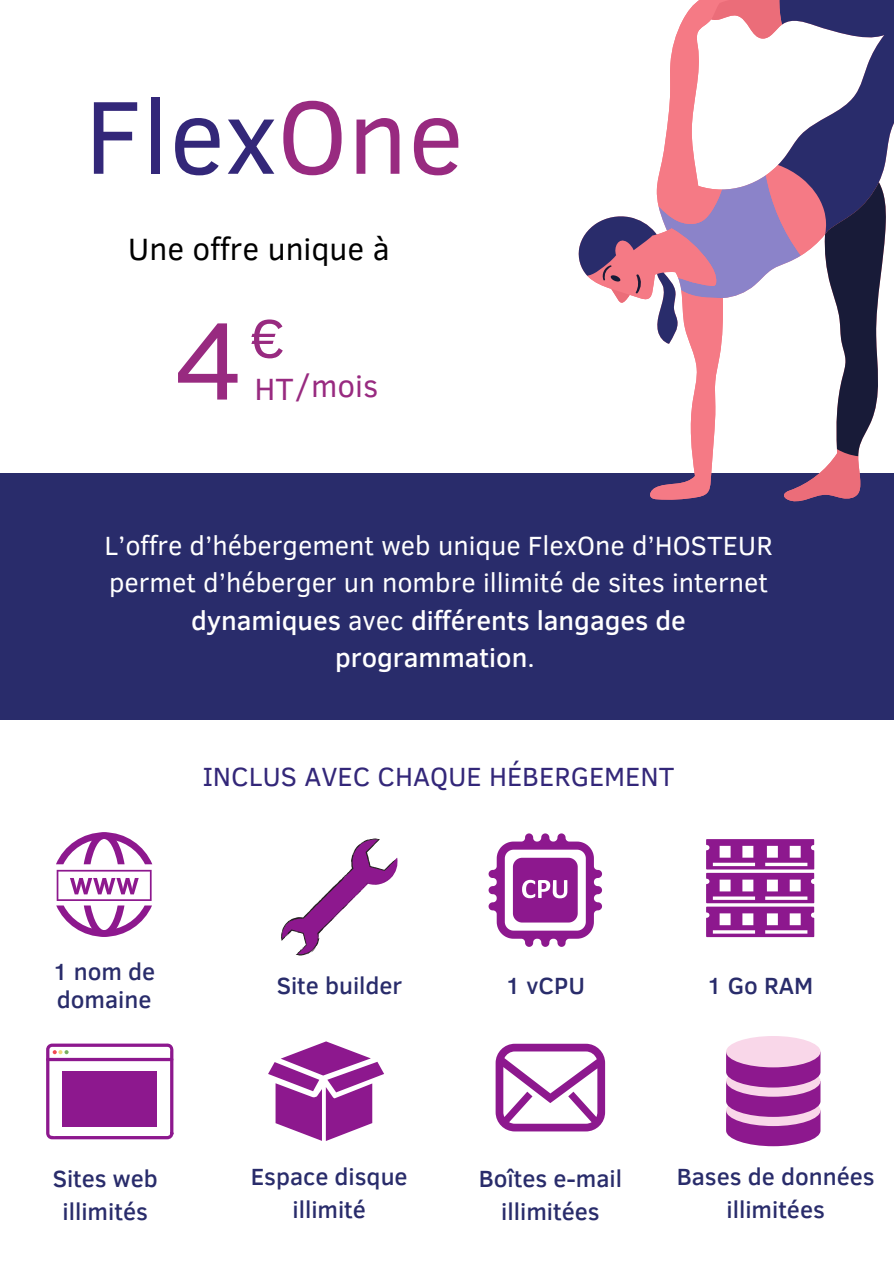
<style>
.page{position:relative;width:894px;height:1264px;background:#fff}
.page>*{position:absolute;margin:0;border:0;box-sizing:border-box;transform-origin:0 0}
.t1{font:112.65px "Clear Sans";color:#982a80}
.t2{font:105.75px "Clear Sans";color:#332779}
.t3{font:55.2px "Clear Sans";color:#982a80}
.t4{font:31.65px "Clear Sans";color:#000}
.t5{font:31.5px "Clear Sans";color:#982a80}
.t6{font:27px/37.5px "Clear Sans";color:#fff;text-align:center}
.t7{font:27px "Clear Sans";color:#332779}
.t8{font:500 24px/33px "Clear Sans";color:#292c6b;text-align:center}
.s1{color:#982a80}
.s2{font-weight:500}
</style>
<div class="page">
<div style="left:0;top:473px;width:893px;height:247px;background:#292c6b"></div>
<svg style="left:578px;top:0;width:315px;height:285px"></svg>
<svg style="left:611px;top:0;width:249px;height:501px"></svg>
<svg style="left:601px;top:182px;width:284px;height:274px"></svg>
<svg style="left:56px;top:832px;width:96px;height:104px"></svg>
<svg style="left:46px;top:1043px;width:127px;height:96px"></svg>
<div style="left:62px;top:1071px;width:95px;height:55px;background:#8d188e"></div>
<svg style="left:488px;top:833px;width:114px;height:113px"></svg>
<svg style="left:706px;top:839px;width:108px;height:98px"></svg>
<svg style="left:495px;top:1043px;width:110px;height:88px"></svg>
<svg style="left:268px;top:1041px;width:116px;height:99px"></svg>
<svg style="left:726px;top:1053px;width:94px;height:93px;background:#aa4ca7"></svg>
<div style="left:725px;top:1035px;width:95px;height:32px;background:#f9d7e9;border-radius:50%"></div>
<svg style="left:281px;top:838px;width:117px;height:117px"></svg>
<h2 class="t2" style="left:84px;top:60px;width:380px">Flex<span class="s1">One</span></h2>
<p class="t4" style="left:128px;top:226px;width:263px">Une offre unique à</p>
<h1 class="t1" style="left:174px;top:278px;width:71px">4</h1>
<h3 class="t3" style="left:250px;top:298px;width:36px">€</h3>
<p class="t5" style="left:254px;top:363px;width:125px">HT/mois</p>
<p class="t6" style="left:104px;top:525px;width:669px">L’offre d’hébergement web unique FlexOne d’HOSTEUR permet d’héberger un nombre illimité de sites internet <span class="s2">dynamiques</span> avec <span class="s2">différents langages de programmation</span>.</p>
<p class="t7" style="left:203px;top:757px;width:473px">INCLUS AVEC CHAQUE HÉBERGEMENT</p>
<p class="t8" style="left:53px;top:956px;width:104px;line-height:27.9px;text-align:left">1 nom de domaine</p>
<p class="t8" style="left:53px;top:1161px;width:107px">Sites web illimités</p>
<p class="t8" style="left:276px;top:967px;width:127px">Site builder</p>
<p class="t8" style="left:505px;top:967px;width:81px">1 vCPU</p>
<p class="t8" style="left:706px;top:967px;width:108px">1 Go RAM</p>
<p class="t8" style="left:251px;top:1158px;width:158px">Espace disque illimité</p>
<p class="t8" style="left:676px;top:1158px;width:199px">Bases de données illimitées</p>
<p class="t8" style="left:478px;top:1161px;width:145px">Boîtes e-mail illimitées</p>
</div>
